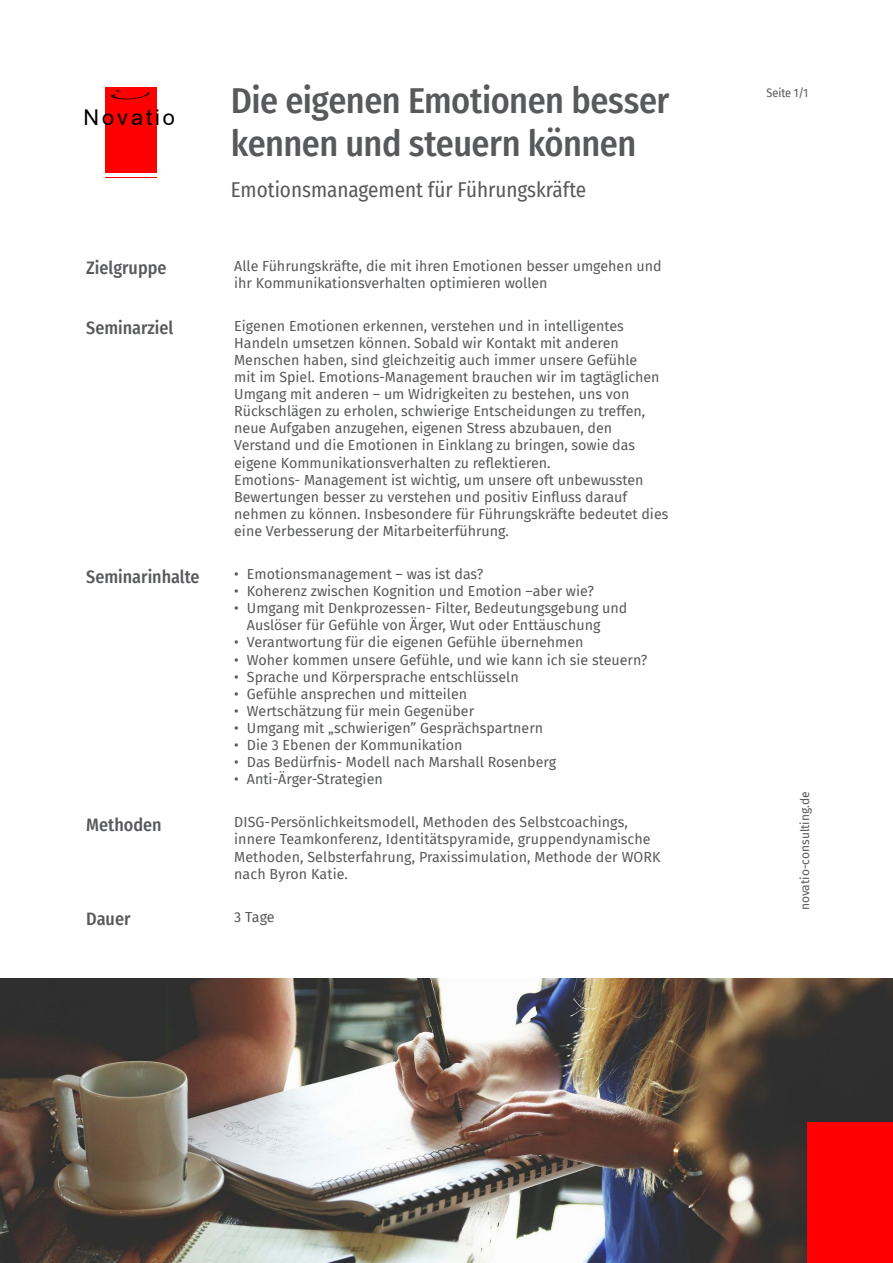
<style>
.page{position:relative;width:893px;height:1263px;background:#fff}
.page>*{position:absolute;margin:0;border:0;box-sizing:border-box;transform-origin:0 0}
.t1{font:500 36px/43.2px "Fira Sans Condensed";letter-spacing:-.015em;color:#58595b}
.t2{font:21.75px "Arial";letter-spacing:.135em;color:#000}
.t3{font:21px "Fira Sans Condensed";color:#58595b}
.t4{font:500 18px "Fira Sans Condensed";color:#58595b}
.t5{font:14.25px/17.1px "Fira Sans";color:#58595b}
.t6{font:12px "Fira Sans";color:#58595b}
.t7{font:12px "Fira Sans Condensed";color:#58595b}
</style>
<div class="page">
<img style="left:0;top:978px;width:893px;height:285px">
<div style="left:105px;top:87px;width:52px;height:86px;background:#f00"></div>
<div style="left:808px;top:1122px;width:85px;height:141px;background:#f00"></div>
<h2 class="t2" style="left:84px;top:109px;width:93px">Novatio</h2>
<h1 class="t1" style="left:231px;top:77px;width:440px">Die eigenen Emotionen besser kennen und steuern können</h1>
<h3 class="t3" style="left:231px;top:173px;width:357px">Emotionsmanagement für Führungskräfte</h3>
<p class="t4" style="left:86px;top:253px;width:82px">Zielgruppe</p>
<p class="t5" style="left:234px;top:257px;width:429px">Alle Führungskräfte, die mit ihren Emotionen besser umgehen und ihr Kommunikationsverhalten optimieren wollen</p>
<p class="t4" style="left:86px;top:314px;width:89px">Seminarziel</p>
<p class="t5" style="left:234px;top:317px;width:436px">Eigenen Emotionen erkennen, verstehen und in intelligentes Handeln umsetzen können. Sobald wir Kontakt mit anderen Menschen haben, sind gleichzeitig auch immer unsere Gefühle<br>mit im Spiel. Emotions-Management brauchen wir im tagtäglichen Umgang mit anderen – um Widrigkeiten zu bestehen, uns von Rückschlägen zu erholen, schwierige Entscheidungen zu treffen, neue Aufgaben anzugehen, eigenen Stress abzubauen, den Verstand und die Emotionen in Einklang zu bringen, sowie das eigene Kommunikationsverhalten zu reflektieren.<br>Emotions- Management ist wichtig, um unsere oft unbewussten Bewertungen besser zu verstehen und positiv Einfluss darauf nehmen zu können. Insbesondere für Führungskräfte bedeutet dies eine Verbesserung der Mitarbeiterführung.</p>
<p class="t4" style="left:86px;top:562px;width:115px">Seminarinhalte</p>
<p class="t5" style="left:234px;top:565px;width:251px">• Emotionsmanagement – was ist das?</p>
<p class="t5" style="left:234px;top:582px;width:361px">• Koherenz zwischen Kognition und Emotion –aber wie?</p>
<p class="t5" style="left:247px;top:599px;width:382px;text-indent:-13px">• Umgang mit Denkprozessen- Filter, Bedeutungsgebung und<br>Auslöser für Gefühle von Ärger, Wut oder Enttäuschung</p>
<p class="t5" style="left:234px;top:633px;width:351px">• Verantwortung für die eigenen Gefühle übernehmen</p>
<p class="t5" style="left:234px;top:651px;width:415px">• Woher kommen unsere Gefühle, und wie kann ich sie steuern?</p>
<p class="t5" style="left:234px;top:668px;width:286px">• Sprache und Körpersprache entschlüsseln</p>
<p class="t5" style="left:234px;top:685px;width:234px">• Gefühle ansprechen und mitteilen</p>
<p class="t5" style="left:234px;top:702px;width:241px">• Wertschätzung für mein Gegenüber</p>
<p class="t5" style="left:234px;top:719px;width:311px">• Umgang mit „schwierigen” Gesprächspartnern</p>
<p class="t5" style="left:234px;top:736px;width:230px">• Die 3 Ebenen der Kommunikation</p>
<p class="t5" style="left:234px;top:753px;width:323px">• Das Bedürfnis- Modell nach Marshall Rosenberg</p>
<p class="t5" style="left:234px;top:770px;width:150px">• Anti-Ärger-Strategien</p>
<p class="t4" style="left:86px;top:810px;width:77px">Methoden</p>
<p class="t5" style="left:234px;top:813px;width:428px">DISG-Persönlichkeitsmodell, Methoden des Selbstcoachings, innere Teamkonferenz, Identitätspyramide, gruppendynamische Methoden, Selbsterfahrung, Praxissimulation, Methode der WORK nach Byron Katie.</p>
<p class="t4" style="left:86px;top:904px;width:46px">Dauer</p>
<p class="t5" style="left:234px;top:908px;width:42px">3 Tage</p>
<p class="t7" style="left:766px;top:84px;width:43px">Seite 1/1</p>
<p class="t6" style="left:796px;top:910px;width:120px;rotate:-90deg">novatio-consulting.de</p>
</div>
